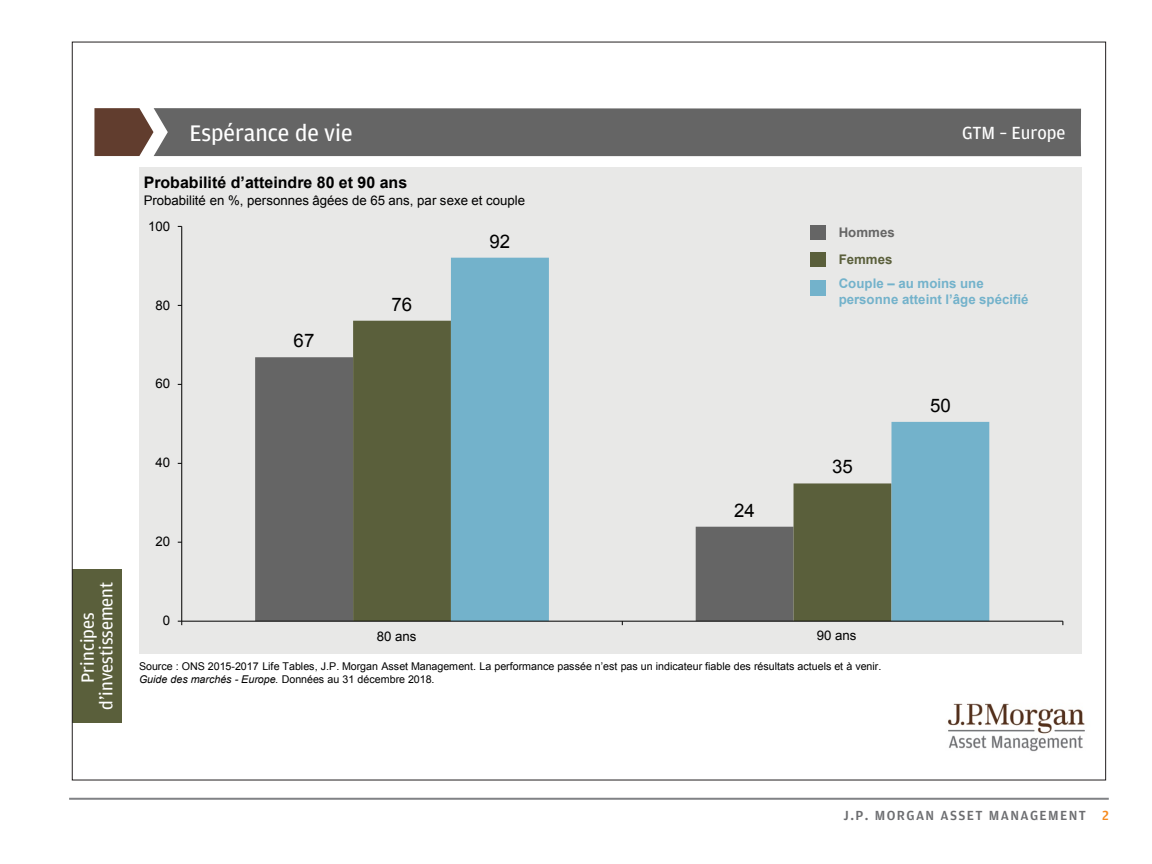
<style>
.page{position:relative;width:1152px;height:864px;background:#fff}
.page>*{position:absolute;margin:0;border:0;box-sizing:border-box;transform-origin:0 0}
.t1{font:24px "Amplitude";color:#fff}
.t2{font:18.6px/18.6px "Amplitude";color:#fff;text-align:center}
.t3{font:18.6px "Arial";color:#000}
.t4{font:700 16px "Arial";color:#000}
.Footer__Odd_Page{font:500 14px "Amplitude";letter-spacing:.1em;color:#6c6d70}
.t5{font:13.2px "Arial";color:#000}
.t6{font:700 13.2px/16px "Arial";letter-spacing:.005em;color:#73b2cb}
.t7{font:700 13.2px/27.4px "Arial";letter-spacing:.005em;color:#656565}
.t8{font:10.6px/12.8px "Arial";letter-spacing:-.005em;color:#000}
.s1{color:#5a5f3b}
.s2{font-style:italic}
.s3{color:#f68b1f}
</style>
<div class="page">
<svg style="left:94px;top:108px;width:60px;height:48px"></svg>
<img style="left:948px;top:703px;width:137px;height:49px">
<div style="left:154px;top:108px;width:927px;height:48px;background:#656565"></div>
<div style="left:139px;top:167px;width:942px;height:486px;background:#e8e8e7"></div>
<div style="left:255px;top:357px;width:98px;height:264px;background:#656565"></div>
<svg style="left:353px;top:321px;width:98px;height:300px;fill:#5a5f3b"></svg>
<svg style="left:451px;top:258px;width:538px;height:363px"></svg>
<hr style="left:181px;top:226px;width:1px;height:395px;background:#000">
<hr style="left:182px;top:621px;width:881px;height:1px;background:#000">
<div style="left:810px;top:225px;width:15px;height:15px;background:#656565"></div>
<div style="left:810px;top:252px;width:15px;height:15px;background:#5a5f3b"></div>
<div style="left:810px;top:281px;width:15px;height:15px;background:#73b2cb"></div>
<div style="left:72px;top:569px;width:50px;height:154px;background:#5a5f3b"></div>
<hr style="left:69px;top:798px;width:1040px;height:2px;background:#808285">
<p class="t2" style="left:78px;top:710px;width:129px;rotate:-90deg">Principes d’investissement</p>
<p class="t1" style="left:189px;top:118px;width:165px">Espérance de vie</p>
<p class="t4" style="left:144px;top:172px;width:265px">Probabilité d’atteindre 80 et 90 ans</p>
<p class="t5" style="left:144px;top:192px;width:383px">Probabilité en %, personnes âgées de 65 ans, par sexe et couple</p>
<p class="t5" style="left:148px;top:217px;width:24px">100</p>
<p class="t5" style="left:156px;top:296px;width:16px">80</p>
<p class="t5" style="left:156px;top:375px;width:16px">60</p>
<p class="t5" style="left:156px;top:454px;width:16px">40</p>
<p class="t5" style="left:156px;top:533px;width:16px">20</p>
<p class="t5" style="left:163px;top:612px;width:9px">0</p>
<p class="t3" style="left:294px;top:329px;width:22px">67</p>
<p class="t3" style="left:392px;top:292px;width:22px">76</p>
<p class="t3" style="left:489px;top:229px;width:22px">92</p>
<p class="t3" style="left:734px;top:498px;width:22px">24</p>
<p class="t2" style="left:962px;top:123px;width:105px">GTM – Europe</p>
<p class="t7" style="left:839px;top:219px;width:58px">Hommes<br><span class="s1">Femmes</span></p>
<p class="t6" style="left:839px;top:275px;width:191px">Couple – au moins une personne atteint l’âge spécifié</p>
<p class="t3" style="left:832px;top:455px;width:22px">35</p>
<p class="t3" style="left:930px;top:393px;width:22px">50</p>
<p class="t5" style="left:377px;top:627px;width:41px">80 ans</p>
<p class="t5" style="left:817px;top:627px;width:41px">90 ans</p>
<p class="t8" style="left:139px;top:660px;width:744px">Source : ONS 2015-2017 Life Tables, J.P. Morgan Asset Management. La performance passée n’est pas un indicateur fiable des résultats actuels et à venir.<br><span class="s2">Guide des marchés - Europe.</span> Données au 31 décembre 2018.</p>
<p class="Footer__Odd_Page" style="left:844px;top:806px;width:267px">J.P. MORGAN ASSET MANAGEMENT <span class="s3">2</span></p>
</div>
